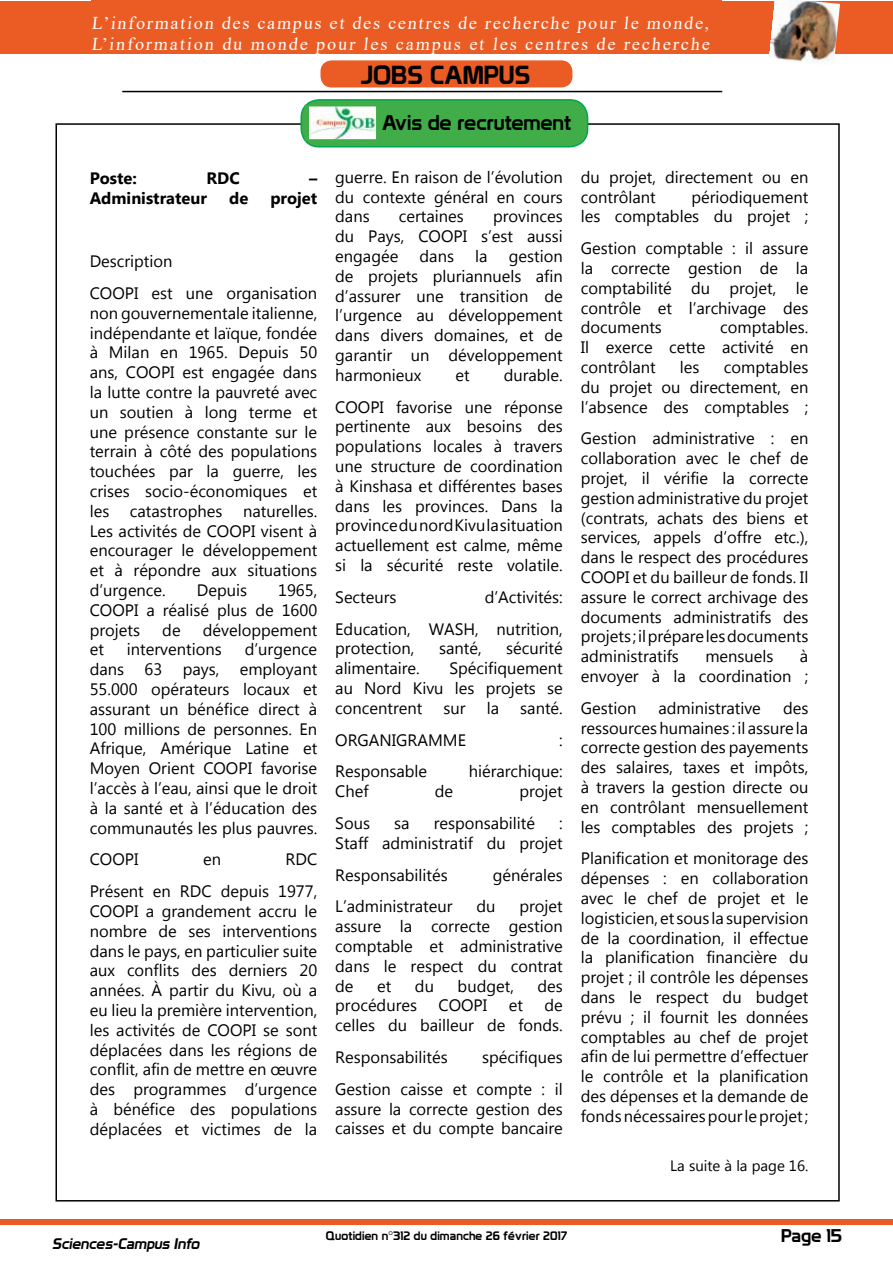
<style>
.page{position:relative;width:893px;height:1263px;background:#fff}
.page>*{position:absolute;margin:0;border:0;box-sizing:border-box;transform-origin:0 0}
.t1{font:25.5px "Prototype";color:#000}
.t2{font:21px "Prototype";color:#000}
.t3{font:18px/21.6px "Times New Roman";letter-spacing:.105em;color:#fff}
.t4{font:18px "Prototype";color:#000}
.t5{font:16.5px/19.8px "Myanmar Text";color:#000;text-align:justify}
.t6{font:700 16.5px "Myanmar Text";color:#000}
.t7{font:italic 15px "Prototype";color:#000}
.t8{font:15px "Myanmar Text";color:#000}
.t9{font:12px "Prototype";letter-spacing:.01em;color:#000}
</style>
<div class="page">
<div style="left:0;top:1219px;width:893px;height:6px;background:#ea5c24"></div>
<div style="left:0;top:2px;width:893px;height:52px;background:#ea5c24"></div>
<div style="left:91px;top:0;width:631px;height:51px;background:#ea5c24"></div>
<img style="left:768px;top:0;width:72px;height:64px">
<hr style="left:122px;top:91px;width:600px;height:1px;background:#000">
<div style="left:321px;top:61px;width:251px;height:26px;background:#ea5c24;border-radius:11px"></div>
<div style="left:320px;top:60px;width:252px;height:27px;border:2px solid #ea5c24;border-radius:11px"></div>
<div style="left:301px;top:100px;width:287px;height:47px;background:#41ad49;border-radius:18px"></div>
<div style="left:300px;top:99px;width:288px;height:48px;border:2px solid #00a651;border-radius:18px"></div>
<svg style="left:309px;top:108px;width:1px;height:30px"></svg>
<img style="left:310px;top:108px;width:65px;height:30px">
<div style="left:305px;top:105px;width:73px;height:36px;border:2px solid #41ad49"></div>
<p class="t3" style="left:91px;top:11px;width:622px">L’information des campus et des centres de recherche pour le monde,<br>L’information du monde pour les campus et les centres de recherche</p>
<p class="t6" style="left:90px;top:168px;width:49px">Poste:</p>
<p class="t6" style="left:206px;top:168px;width:35px">RDC</p>
<p class="t6" style="left:309px;top:168px;width:10px">–</p>
<p class="t6" style="left:90px;top:188px;width:119px">Administrateur</p>
<p class="t6" style="left:229px;top:188px;width:21px">de</p>
<p class="t6" style="left:270px;top:188px;width:48px">projet</p>
<p class="t5" style="left:90px;top:246px;width:229px;line-height:31.8px">Description<br>COOPI est une organisation</p>
<p class="t5" style="left:90px;top:303px;width:229px">non gouvernementale italienne, indépendante et laïque, fondée à Milan en 1965. Depuis 50 ans, COOPI est engagée dans la lutte contre la pauvreté avec un soutien à long terme et une présence constante sur le terrain à côté des populations touchées par la guerre, les crises socio-économiques et les catastrophes naturelles.<br>Les activités de COOPI visent à encourager le développement et à répondre aux situations d’urgence.</p>
<p class="t5" style="left:197px;top:580px;width:52px">Depuis</p>
<p class="t5" style="left:90px;top:580px;width:229px;text-indent:188px">1965, COOPI a réalisé plus de 1600 projets</p>
<p class="t5" style="left:162px;top:620px;width:20px">de</p>
<p class="t5" style="left:203px;top:620px;width:116px">développement</p>
<p class="t5" style="left:90px;top:640px;width:229px;text-indent:155px">d’urgence dans 63 pays, employant 55.000 opérateurs locaux et assurant un bénéfice direct à 100 millions de personnes. En Afrique, Amérique Latine et Moyen Orient COOPI favorise l’accès à l’eau, ainsi que le droit à la santé et à l’éducation des communautés les plus pauvres.</p>
<p class="t5" style="left:90px;top:850px;width:50px">COOPI</p>
<p class="t5" style="left:203px;top:850px;width:19px">en</p>
<p class="t5" style="left:90px;top:640px;width:16px">et</p>
<p class="t5" style="left:127px;top:640px;width:96px">interventions</p>
<p class="t5" style="left:90px;top:844px;width:229px;line-height:31.8px;text-align:right">RDC<br>Présent en RDC depuis 1977,</p>
<p class="t5" style="left:90px;top:901px;width:229px">COOPI a grandement accru le nombre de ses interventions dans le pays, en particulier suite aux conflits des derniers 20 années. À partir du Kivu, où a eu lieu la première intervention, les activités de COOPI se sont déplacées dans les régions de conflit, afin de mettre en œuvre des programmes d’urgence à bénéfice des populations déplacées et victimes de la</p>
<h1 class="t1" style="left:361px;top:60px;width:170px">JOBS CAMPUS</h1>
<p class="t2" style="left:382px;top:110px;width:190px">Avis de recrutement</p>
<p class="t5" style="left:335px;top:167px;width:229px">guerre. En raison de l’évolution du contexte général en cours dans</p>
<p class="t5" style="left:335px;top:207px;width:229px;text-indent:158px">provinces du Pays, COOPI s’est aussi engagée</p>
<p class="t5" style="left:399px;top:207px;width:66px">certaines</p>
<p class="t5" style="left:420px;top:246px;width:36px">dans</p>
<p class="t5" style="left:475px;top:246px;width:14px">la</p>
<p class="t5" style="left:335px;top:246px;width:229px;text-indent:174px">gestion de projets pluriannuels afin d’assurer une transition de l’urgence au développement dans divers domaines, et de garantir un développement harmonieux</p>
<p class="t5" style="left:335px;top:359px;width:229px;line-height:31.8px;text-align:right">durable.<br>COOPI favorise une réponse</p>
<p class="t5" style="left:335px;top:417px;width:229px">pertinente aux besoins des populations locales à travers une structure de coordination à Kinshasa et différentes bases dans les provinces. Dans la province du nord Kivu la situation actuellement est calme, même si la sécurité reste volatile.</p>
<p class="t5" style="left:335px;top:587px;width:63px">Secteurs</p>
<p class="t5" style="left:455px;top:365px;width:16px">et</p>
<p class="t5" style="left:335px;top:581px;width:229px;line-height:31.8px;text-align:right">d’Activités:<br>Education, WASH, nutrition,</p>
<p class="t5" style="left:335px;top:639px;width:81px">protection,</p>
<p class="t5" style="left:439px;top:639px;width:44px">santé,</p>
<p class="t5" style="left:506px;top:639px;width:58px">sécurité</p>
<p class="t5" style="left:335px;top:659px;width:86px">alimentaire.</p>
<p class="t5" style="left:335px;top:659px;width:229px;text-indent:114px">Spécifiquement au Nord Kivu les projets se concentrent</p>
<p class="t5" style="left:443px;top:698px;width:24px">sur</p>
<p class="t5" style="left:487px;top:698px;width:14px">la</p>
<p class="t5" style="left:520px;top:698px;width:44px">santé.</p>
<p class="t5" style="left:335px;top:730px;width:132px">ORGANIGRAMME</p>
<p class="t5" style="left:559px;top:730px;width:5px">:</p>
<p class="t5" style="left:335px;top:762px;width:93px">Responsable</p>
<p class="t5" style="left:469px;top:762px;width:96px">hiérarchique:</p>
<p class="t5" style="left:335px;top:782px;width:35px">Chef</p>
<p class="t5" style="left:435px;top:782px;width:20px">de</p>
<p class="t5" style="left:519px;top:782px;width:45px">projet</p>
<p class="t5" style="left:335px;top:813px;width:36px">Sous</p>
<p class="t5" style="left:394px;top:813px;width:17px">sa</p>
<p class="t5" style="left:434px;top:813px;width:103px">responsabilité</p>
<p class="t5" style="left:335px;top:813px;width:229px;text-align:right">:<br>Staff administratif du projet</p>
<p class="t5" style="left:335px;top:865px;width:114px">Responsabilités</p>
<p class="t5" style="left:493px;top:865px;width:72px">générales</p>
<p class="t5" style="left:335px;top:897px;width:119px">L’administrateur</p>
<p class="t5" style="left:476px;top:897px;width:21px">du</p>
<p class="t5" style="left:335px;top:897px;width:229px;text-indent:184px">projet assure la correcte gestion comptable et administrative dans le respect du contrat de</p>
<p class="t5" style="left:377px;top:976px;width:16px">et</p>
<p class="t5" style="left:415px;top:976px;width:21px">du</p>
<p class="t5" style="left:458px;top:976px;width:58px">budget,</p>
<p class="t5" style="left:537px;top:976px;width:27px">des</p>
<p class="t5" style="left:335px;top:996px;width:83px">procédures</p>
<p class="t5" style="left:438px;top:996px;width:50px">COOPI</p>
<p class="t5" style="left:509px;top:996px;width:16px">et</p>
<p class="t5" style="left:335px;top:996px;width:229px;text-align:right">de<br>celles du bailleur de fonds.</p>
<p class="t5" style="left:335px;top:1047px;width:114px">Responsabilités</p>
<p class="t5" style="left:335px;top:1041px;width:229px;line-height:31.8px;text-align:right">spécifiques<br>Gestion caisse et compte : il</p>
<p class="t5" style="left:335px;top:1099px;width:229px">assure la correcte gestion des caisses et du compte bancaire</p>
<p class="t5" style="left:581px;top:167px;width:229px">du projet, directement ou en contrôlant</p>
<p class="t5" style="left:581px;top:187px;width:229px;text-align:right">périodiquement<br>les comptables du projet ;</p>
<p class="t5" style="left:581px;top:239px;width:229px">Gestion comptable : il assure la correcte gestion de la comptabilité du projet, le contrôle et l’archivage des documents</p>
<p class="t5" style="left:581px;top:318px;width:229px;text-indent:139px">comptables.<br>Il exerce cette activité en contrôlant</p>
<p class="t5" style="left:581px;top:357px;width:229px;text-indent:143px">comptables du projet ou directement, en l’absence des comptables ;</p>
<p class="t5" style="left:581px;top:429px;width:229px">Gestion administrative : en collaboration avec le chef de projet, il vérifie la correcte gestion administrative du projet (contrats, achats des biens et services, appels d’offre etc.), dans le respect des procédures COOPI et du bailleur de fonds. Il assure le correct archivage des documents administratifs des projets ; il prépare les documents administratifs</p>
<p class="t5" style="left:680px;top:357px;width:21px">les</p>
<p class="t5" style="left:581px;top:647px;width:229px;text-align:right">à<br>envoyer à la coordination ;</p>
<p class="t5" style="left:581px;top:698px;width:57px">Gestion</p>
<p class="t5" style="left:658px;top:698px;width:104px">administrative</p>
<p class="t5" style="left:705px;top:647px;width:70px">mensuels</p>
<p class="t5" style="left:581px;top:698px;width:229px;text-indent:202px">des ressources humaines : il assure la correcte gestion des payements des salaires, taxes et impôts, à travers la gestion directe ou en contrôlant mensuellement les comptables des projets ;</p>
<p class="t5" style="left:581px;top:849px;width:229px">Planification et monitorage des dépenses : en collaboration avec le chef de projet et le logisticien, et sous la supervision de la coordination, il effectue la planification financière du projet ; il contrôle les dépenses dans le respect du budget prévu ; il fournit les données comptables au chef de projet afin de lui permettre d’effectuer le contrôle et la planification des dépenses et la demande de fonds nécessaires pour le projet ;</p>
<p class="t8" style="left:670px;top:1156px;width:140px">La suite à la page 16.</p>
<p class="t7" style="left:52px;top:1234px;width:152px">Sciences-Campus Info</p>
<p class="t4" style="left:781px;top:1225px;width:62px">Page 15</p>
<p class="t9" style="left:326px;top:1228px;width:243px">Quotidien n°312 du dimanche 26 février 2017</p>
</div>
